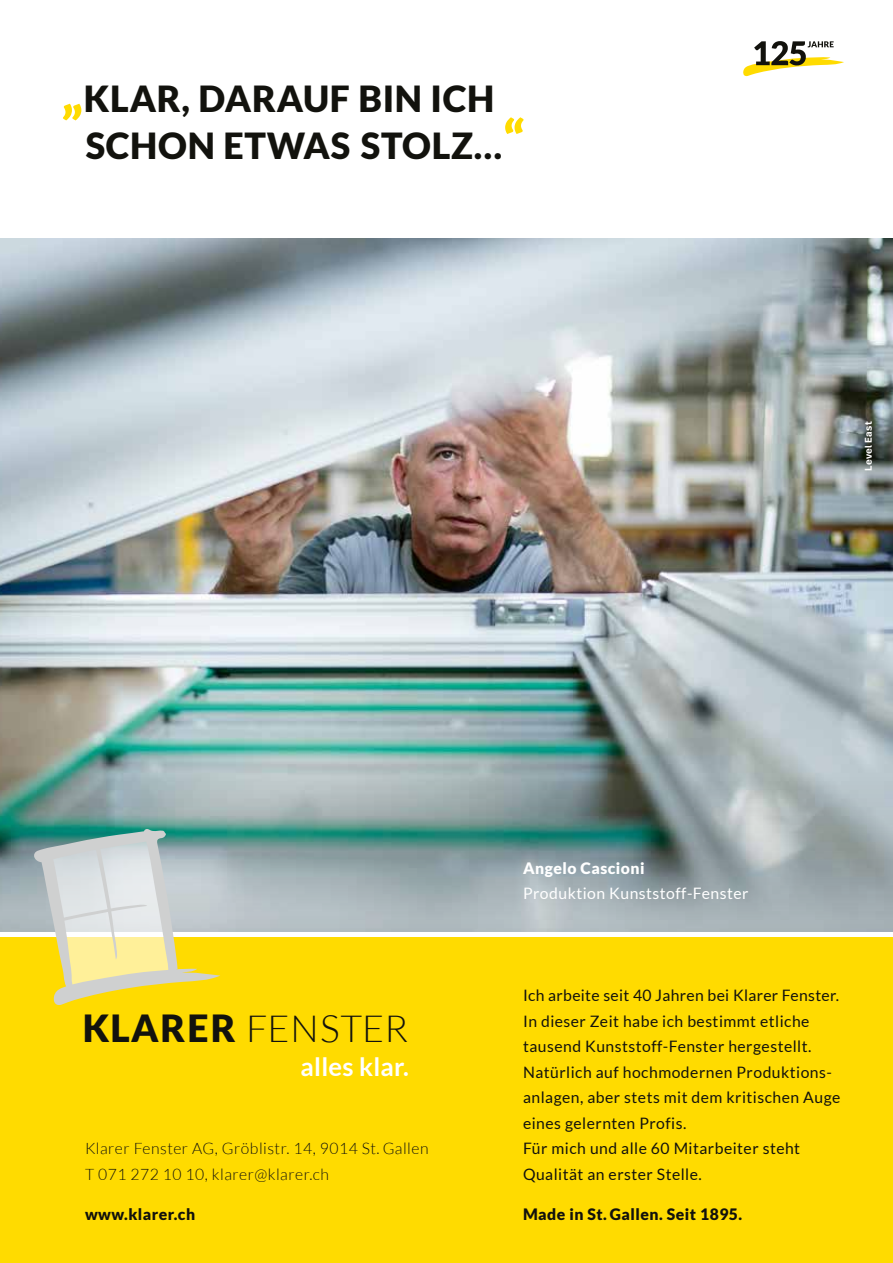
<style>
.page{position:relative;width:893px;height:1263px;background:#fff}
.page>*{position:absolute;margin:0;border:0;box-sizing:border-box;transform-origin:0 0}
.t1{font:300 37.5px "Lato";letter-spacing:.01em;color:#12120d}
.t2{font:900 36px/46.5px "Lato";letter-spacing:.02em;color:#12120d}
.t3{font:700 25.5px "Lato";letter-spacing:.01em;color:#fff}
.t4{font:15.75px/25.5px "Lato";letter-spacing:.03em;color:#12120d}
.t5{font:300 15.75px/25.5px "Lato";letter-spacing:.03em;color:#12120d}
.t6{font:900 15.75px "Lato";letter-spacing:.03em;color:#12120d}
.t7{font:15.75px "Lato";letter-spacing:.03em;color:#fff}
.t8{font:900 15.75px "Lato";letter-spacing:.03em;color:#fff}
.t9{font:600 9.75px "Real Text OT";letter-spacing:.02em;color:#fff}
.s1{font-size:52.5px;color:#ffdb00}
.s2{font-weight:900}
</style>
<div class="page">
<img style="left:0;top:238px;width:893px;height:535px">
<div style="left:0;top:938px;width:893px;height:325px;background:#ffdb00"></div>
<svg style="left:743px;top:41px;width:101px;height:35px"></svg>
<svg style="left:0;top:773px;width:893px;height:158px;background:#90a6a7"></svg>
<svg style="left:32px;top:829px;width:188px;height:176px"></svg>
<h2 class="t2" style="left:86px;top:75px;width:440px;text-indent:-25px"><span class="s1">„</span>KLAR, DARAUF BIN ICH<br>SCHON ETWAS STOLZ…<span class="s1">“</span></h2>
<p class="t9" style="left:862px;top:471px;width:50px;rotate:-90deg">Level East</p>
<h1 class="t1" style="left:83px;top:1008px;width:327px"><span class="s2">KLARER</span> FENSTER</h1>
<h3 class="t3" style="left:301px;top:1052px;width:110px">alles klar.</h3>
<p class="t5" style="left:85px;top:1136px;width:345px">Klarer Fenster AG, Gröblistr. 14, 9014 St. Gallen<br>T 071 272 10 10, klarer@klarer.ch</p>
<p class="t6" style="left:85px;top:1205px;width:112px">www.klarer.ch</p>
<p class="t8" style="left:523px;top:858px;width:123px">Angelo Cascioni</p>
<p class="t7" style="left:523px;top:885px;width:227px">Produktion Kunststoff-Fenster</p>
<p class="t4" style="left:523px;top:983px;width:319px">Ich arbeite seit 40 Jahren bei Klarer Fenster.<br>In dieser Zeit habe ich bestimmt etliche tausend Kunststoff-Fenster hergestellt.<br>Natürlich auf hochmodernen Produktions&shy;anlagen, aber stets mit dem kritischen Auge eines gelernten Profis.<br>Für mich und alle 60 Mitarbeiter steht Qualität an erster Stelle.</p>
<p class="t6" style="left:523px;top:1205px;width:221px">Made in St. Gallen. Seit 1895.</p>
</div>
